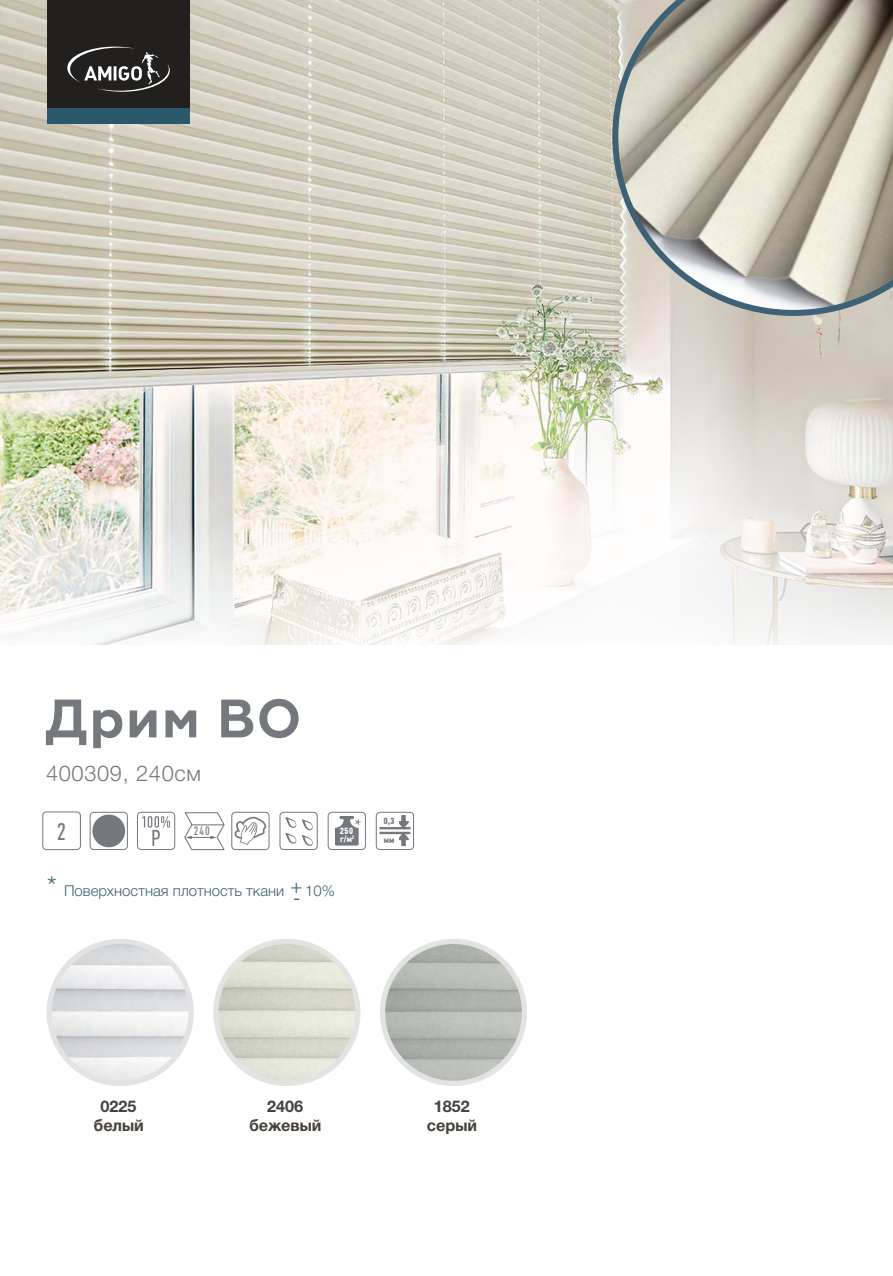
<style>
.page{position:relative;width:893px;height:1276px;background:#fff}
.page>*{position:absolute;margin:0;border:0;box-sizing:border-box;transform-origin:0 0}
.t1{font:700 54px "Geometria";letter-spacing:.03em;color:#75787d}
.t2{font:24.15px "PF Din Text Comp Pro";color:#73777c}
.t3{font:300 21.75px "Helvetica Neue Cyr";letter-spacing:.03em;color:#75787d}
.t4{font:300 21px "Helvetica Neue Cyr";color:#3e6175}
.t5{font:700 16.2px/19px "Helvetica Neue Cyr";color:#46413c;text-align:center}
.t6{font:300 15px "Helvetica Neue Cyr";color:#3e6175}
.t7{font:12.15px "PF Din Text Comp Pro";color:#73777c}
.t8{font:700 9px/8.2px "PF Din Text Cond Pro";color:#fff}
.t9{font:700 9px/19.8px "PF Din Text Cond Pro";color:#73777c;text-align:right}
.s1{font-family:"Minion Pro";font-weight:400;font-size:18px}
.s2{font-size:27px}
</style>
<div class="page">
<img style="left:0;top:0;width:612px;height:261px">
<img style="left:0;top:261px;width:893px;height:261px">
<svg style="left:0;top:522px;width:893px;height:123px;fill:#f7f5f4"></svg>
<svg style="left:612px;top:0;width:281px;height:316px;background:#c0bcaf"></svg>
<img style="left:49px;top:941px;width:142px;height:142px;border-radius:71px">
<div style="left:47px;top:939px;width:147px;height:147px;border:5px solid #e3e3e3;border-radius:50%"></div>
<img style="left:216px;top:941px;width:142px;height:142px;border-radius:71px">
<div style="left:213px;top:939px;width:147px;height:147px;border:5px solid #e3e3e3;border-radius:50%"></div>
<img style="left:383px;top:941px;width:141px;height:142px;border-radius:71px">
<div style="left:380px;top:939px;width:147px;height:147px;border:5px solid #e3e3e3;border-radius:50%"></div>
<div style="left:47px;top:0;width:143px;height:122px;background:#22201e"></div>
<div style="left:47px;top:108px;width:143px;height:16px;background:#2b576a"></div>
<svg style="left:67px;top:47px;width:103px;height:45px"></svg>
<svg style="left:328px;top:811px;width:38px;height:39px"></svg>
<svg style="left:137px;top:811px;width:38px;height:39px"></svg>
<svg style="left:90px;top:812px;width:38px;height:38px"></svg>
<svg style="left:184px;top:811px;width:86px;height:40px"></svg>
<svg style="left:42px;top:811px;width:39px;height:39px"></svg>
<svg style="left:376px;top:811px;width:38px;height:39px"></svg>
<div style="left:379px;top:815px;width:20px;height:10px;background:#fff"></div>
<div style="left:379px;top:836px;width:20px;height:8px;background:#fff"></div>
<svg style="left:279px;top:811px;width:39px;height:39px"></svg>
<h1 class="t1" style="left:45px;top:686px;width:258px">Дрим ВО</h1>
<h3 class="t3" style="left:46px;top:761px;width:157px">400309, 240см</h3>
<h2 class="t2" style="left:57px;top:818px;width:11px">2</h2>
<p class="t9" style="left:355px;top:810px;width:42px"><span class="s1">*</span> 0,3 мм</p>
<p class="t7" style="left:194px;top:824px;width:17px">240</p>
<p class="t8" style="left:340px;top:826px;width:16px">250 г/м<sup>2</sup></p>
<p class="t6" style="left:47px;top:882px;width:239px"><span class="s2">*</span> Поверхностная плотность ткани</p>
<p class="t6" style="left:305px;top:882px;width:32px">10%</p>
<h3 class="t4" style="left:290px;top:874px;width:14px">+</h3>
<h3 class="t4" style="left:293px;top:886px;width:9px">-</h3>
<p class="t5" style="left:93px;top:1096px;width:52px">0225 белый</p>
<p class="t5" style="left:249px;top:1096px;width:74px">2406 бежевый</p>
<p class="t5" style="left:427px;top:1096px;width:52px">1852 серый</p>
</div>
